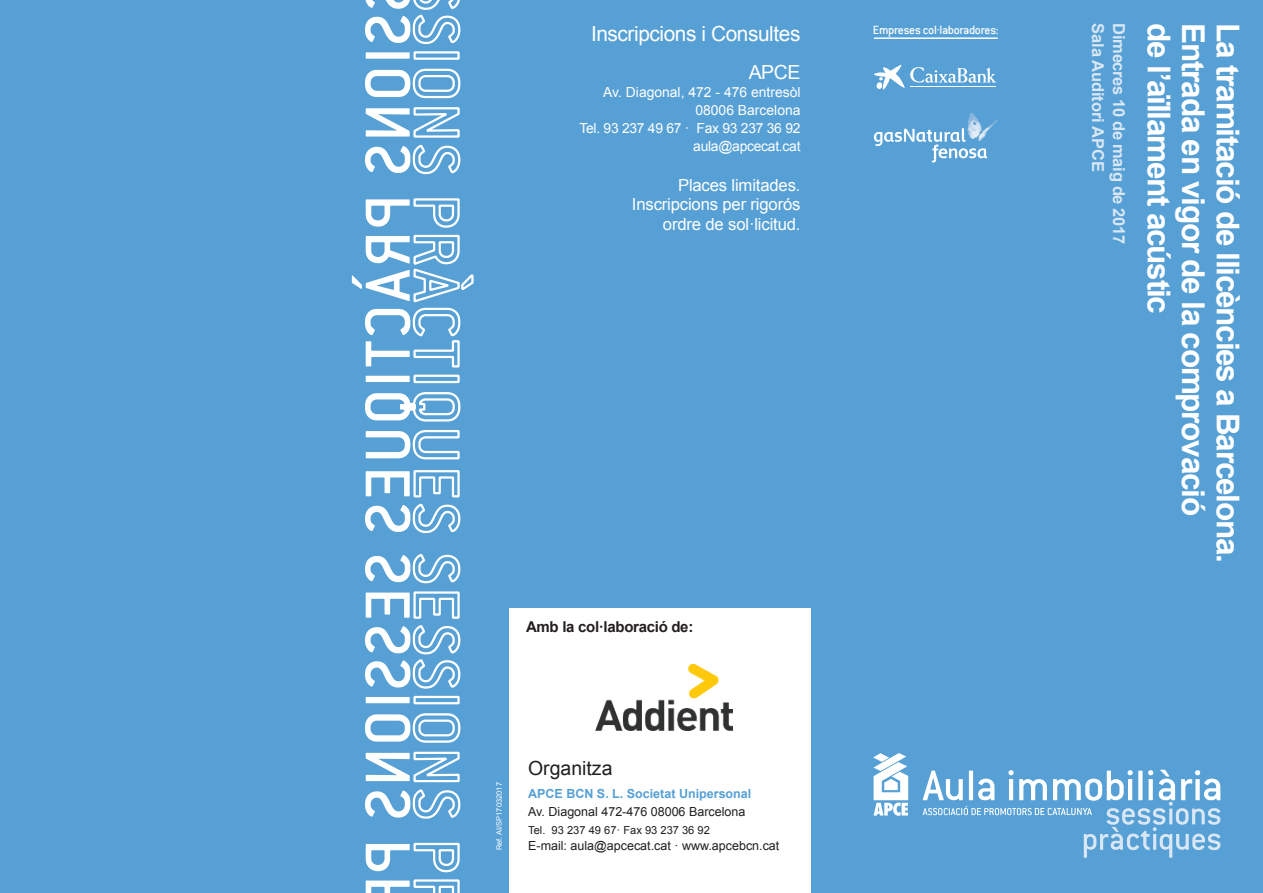
<style>
.page{position:relative;width:1263px;height:893px;background:#56a0d5}
.page>*{position:absolute;margin:0;border:0;box-sizing:border-box;transform-origin:0 0}
.t1{font:700 31.5px "Arial";letter-spacing:-.04em;color:#fff}
.t2{font:20.85px "Arial";letter-spacing:-.02em;color:#fff}
.t3{font:19.5px "Arial";color:#231f20}
.t4{font:19.5px "Arial";color:#fff}
.t5{font:16.65px/19.5px "Arial";letter-spacing:-.01em;color:#fff;text-align:right}
.t6{font:700 16.5px "Arial";letter-spacing:-.02em;color:#d9e7f4}
.t7{font:700 15px "Arial";letter-spacing:-.02em;color:#231f20}
.t8{font:13.95px/17.9px "Arial";color:#fff;text-align:right}
.t9{font:500 13.2px "Conduit ITC";letter-spacing:-.025em;color:#fff}
.t10{font:12.45px "Arial";color:#231f20}
.t11{font:700 12.45px "Arial";color:#56a0d5}
.t12{font:11.1px "Arial";color:#231f20}
.t13{font:7.5px "Arial";color:#fff}
</style>
<div class="page">
<div style="left:510px;top:608px;width:301px;height:285px;background:#fff"></div>
<div style="left:824px;top:0;width:14px;height:893px;background:#56a0d5"></div>
<hr style="left:874px;top:37px;width:124px;height:2px;background:#fff">
<svg style="left:411px;top:0;width:51px;height:46px"></svg>
<div style="left:413px;top:51px;width:47px;height:9px;border:2px solid #fff"></div>
<svg style="left:416px;top:67px;width:46px;height:33px"></svg>
<svg style="left:416px;top:106px;width:46px;height:70px"></svg>
<svg style="left:416px;top:197px;width:59px;height:172px"></svg>
<div style="left:413px;top:375px;width:47px;height:8px;border:2px solid #fff"></div>
<svg style="left:416px;top:391px;width:46px;height:32px"></svg>
<svg style="left:416px;top:429px;width:45px;height:32px"></svg>
<svg style="left:416px;top:469px;width:46px;height:66px"></svg>
<svg style="left:416px;top:552px;width:46px;height:138px"></svg>
<div style="left:413px;top:696px;width:47px;height:8px;border:2px solid #fff"></div>
<svg style="left:416px;top:712px;width:46px;height:32px"></svg>
<svg style="left:416px;top:751px;width:46px;height:69px"></svg>
<svg style="left:412px;top:842px;width:49px;height:51px"></svg>
<img style="left:967px;top:113px;width:31px;height:28px">
<svg style="left:874px;top:128px;width:113px;height:35px"></svg>
<svg style="left:874px;top:65px;width:122px;height:25px"></svg>
<hr style="left:910px;top:86px;width:86px;height:1px;background:#fff">
<svg style="left:873px;top:753px;width:35px;height:63px"></svg>
<svg style="left:922px;top:770px;width:298px;height:88px"></svg>
<img style="left:596px;top:664px;width:137px;height:67px">
<div style="left:352px;top:16px;width:64px;height:855px;background:#56a0d5"></div>
<p class="t2" style="left:591px;top:20px;width:211px">Inscripcions i Consultes</p>
<p class="t4" style="left:749px;top:60px;width:53px">apce</p>
<p class="t8" style="left:579px;top:83px;width:223px">Av. Diagonal, 472 - 476 entresòl<br>08006 Barcelona<br>Tel. 93 237 49 67 · Fax 93 237 36 92 aula@apcecat.cat</p>
<p class="t5" style="left:632px;top:175px;width:170px">Places limitades.<br>Inscripcions per rigorós ordre de sol·licitud.</p>
<p class="t9" style="left:873px;top:22px;width:127px">Empreses col·laboradores:</p>
<p class="t7" style="left:526px;top:616px;width:169px">Amb la col·laboració de:</p>
<p class="t13" style="left:494px;top:850px;width:69px;rotate:-90deg">Ref. AI/SP17032017</p>
<p class="t3" style="left:528px;top:755px;width:86px">Organitza</p>
<p class="t11" style="left:528px;top:785px;width:225px">APCE BCN S. L. Societat Unipersonal</p>
<p class="t10" style="left:528px;top:803px;width:219px">Av. Diagonal 472-476 08006 Barcelona</p>
<p class="t12" style="left:528px;top:823px;width:183px">Tel. 93 237 49 67· Fax 93 237 36 92</p>
<p class="t10" style="left:528px;top:838px;width:253px">E-mail: aula@apcecat.cat · www.apcebcn.cat</p>
<p class="t6" style="left:1109px;top:23px;width:150px;rotate:90deg">Sala Auditori APCE</p>
<p class="t6" style="left:1130px;top:23px;width:222px;rotate:90deg">Dimecres 10 de maig de 2017</p>
<p class="t1" style="left:1180px;top:23px;width:292px;rotate:90deg">de l’aïllament acústic</p>
<p class="t1" style="left:1214px;top:23px;width:494px;rotate:90deg">Entrada en vigor de la comprovació</p>
<p class="t1" style="left:1249px;top:23px;width:541px;rotate:90deg">La tramitació de llicències a Barcelona.</p>
</div>
